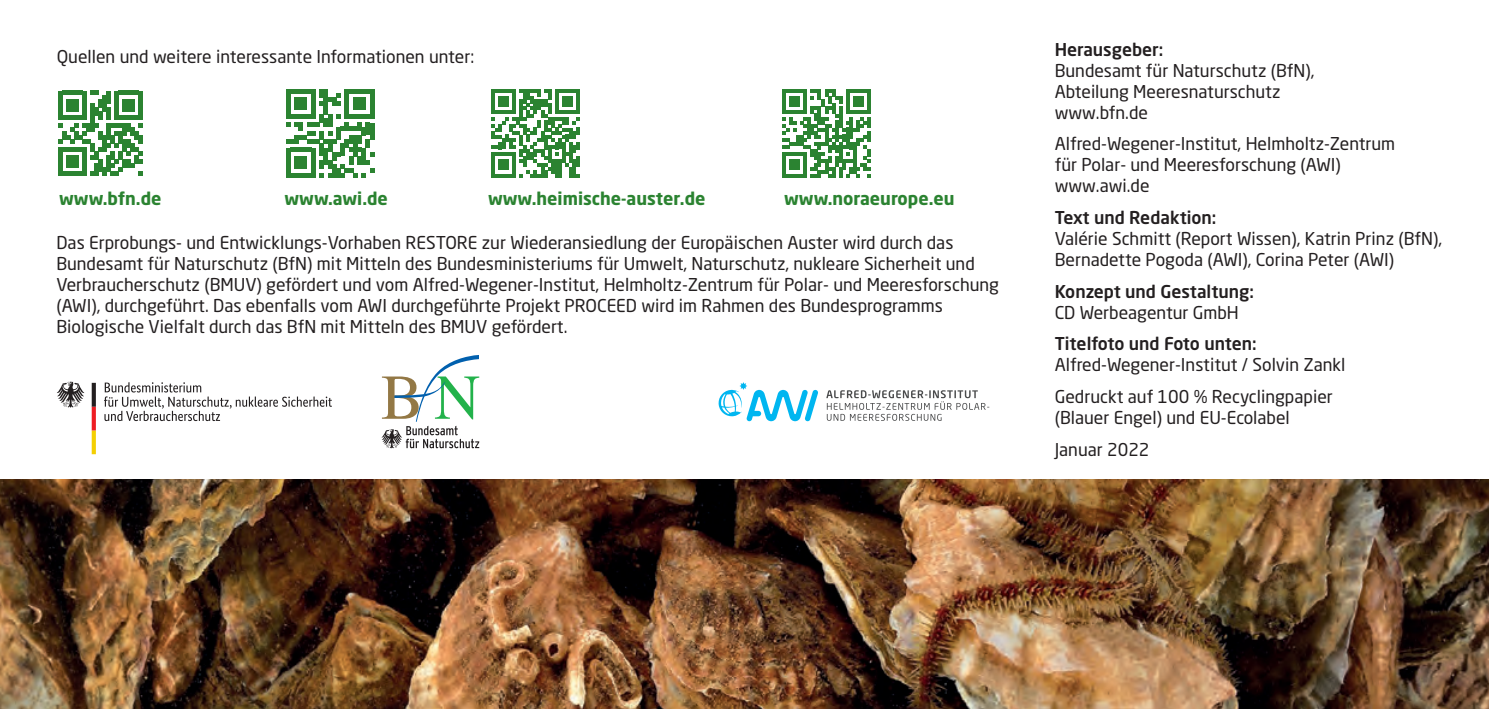
<style>
.page{position:relative;width:1489px;height:709px;background:#fff}
.page>*{position:absolute;margin:0;border:0;box-sizing:border-box;transform-origin:0 0}
.t1{font:17.5px/21px "Neo Sans W1 G";color:#231f20}
.t2{font:500 17.5px "Neo Sans W1 G";color:#231f20}
.t3{font:700 17.5px "Neo Sans W1 G";color:#2b8331}
</style>
<div class="page">
<svg style="left:58px;top:91px;width:85px;height:84px"></svg>
<hr style="left:286px;top:89px;width:4px;height:29px;background:#2b8331">
<hr style="left:294px;top:97px;width:4px;height:13px;background:#2b8331">
<div style="left:298px;top:97px;width:5px;height:13px;background:#2b8331"></div>
<hr style="left:303px;top:97px;width:4px;height:13px;background:#2b8331">
<svg style="left:290px;top:89px;width:21px;height:4px"></svg>
<hr style="left:311px;top:89px;width:4px;height:29px;background:#2b8331">
<div style="left:319px;top:89px;width:5px;height:8px;background:#2b8331"></div>
<hr style="left:324px;top:89px;width:4px;height:25px;background:#2b8331">
<svg style="left:319px;top:93px;width:21px;height:13px"></svg>
<hr style="left:345px;top:89px;width:4px;height:29px;background:#2b8331">
<hr style="left:353px;top:97px;width:4px;height:13px;background:#2b8331">
<hr style="left:357px;top:97px;width:4px;height:13px;background:#2b8331">
<div style="left:361px;top:97px;width:5px;height:13px;background:#2b8331"></div>
<svg style="left:349px;top:89px;width:21px;height:4px"></svg>
<hr style="left:370px;top:89px;width:4px;height:29px;background:#2b8331">
<svg style="left:286px;top:114px;width:88px;height:63px"></svg>
<svg style="left:491px;top:89px;width:88px;height:88px"></svg>
<svg style="left:782px;top:89px;width:88px;height:88px"></svg>
<img style="left:0;top:479px;width:1488px;height:230px">
<svg style="left:104px;top:382px;width:228px;height:39px"></svg>
<svg style="left:57px;top:382px;width:27px;height:25px"></svg>
<svg style="left:92px;top:383px;width:4px;height:71px"></svg>
<svg style="left:381px;top:355px;width:98px;height:93px"></svg>
<svg style="left:718px;top:382px;width:100px;height:39px"></svg>
<svg style="left:826px;top:390px;width:163px;height:31px"></svg>
<p class="t1" style="left:57px;top:46px;width:419px">Quellen und weitere interessante Informationen unter:</p>
<p class="t3" style="left:59px;top:188px;width:104px">www.bfn.de</p>
<p class="t3" style="left:284px;top:188px;width:105px">www.awi.de</p>
<p class="t3" style="left:488px;top:188px;width:219px">www.heimische-auster.de</p>
<p class="t3" style="left:784px;top:188px;width:172px">www.noraeurope.eu</p>
<p class="t1" style="left:56px;top:231px;width:944px">Das Erprobungs- und Entwicklungs-Vorhaben RESTORE zur Wiederansiedlung der Europäischen Auster wird durch das Bundesamt für Naturschutz (BfN) mit Mitteln des Bundesministeriums für Umwelt, Naturschutz, nukleare Sicherheit und Verbraucherschutz (BMUV) gefördert und vom Alfred-Wegener-Institut, Helmholtz-Zentrum für Polar- und Meeresforschung (AWI), durchgeführt. Das ebenfalls vom AWI durchgeführte Projekt PROCEED wird im Rahmen des Bundesprogramms Biologische Vielfalt durch das BfN mit Mitteln des BMUV gefördert.</p>
<p class="t2" style="left:1054px;top:38px;width:110px">Herausgeber:</p>
<p class="t1" style="left:1054px;top:59px;width:261px">Bundesamt für Naturschutz (BfN),<br>Abteilung Meeresnaturschutz www.bfn.de</p>
<p class="t1" style="left:1054px;top:133px;width:342px">Alfred-Wegener-Institut, Helmholtz-Zentrum für Polar- und Meeresforschung (AWI) www.awi.de</p>
<p class="t1" style="left:1054px;top:228px;width:389px">Valérie Schmitt (Report Wissen), Katrin Prinz (BfN),<br>Bernadette Pogoda (AWI), Corina Peter (AWI)</p>
<p class="t1" style="left:1054px;top:301px;width:186px">CD Werbeagentur GmbH</p>
<p class="t1" style="left:1054px;top:349px;width:292px;line-height:31.5px">Alfred-Wegener-Institut / Solvin Zankl<br>Gedruckt auf 100 % Recyclingpapier</p>
<p class="t1" style="left:1054px;top:401px;width:237px;line-height:31.5px">(Blauer Engel) und EU-Ecolabel<br>Januar 2022</p>
<p class="t2" style="left:1054px;top:206px;width:163px">Text und Redaktion:</p>
<p class="t2" style="left:1054px;top:280px;width:201px">Konzept und Gestaltung:</p>
<p class="t2" style="left:1054px;top:333px;width:203px">Titelfoto und Foto unten:</p>
</div>
